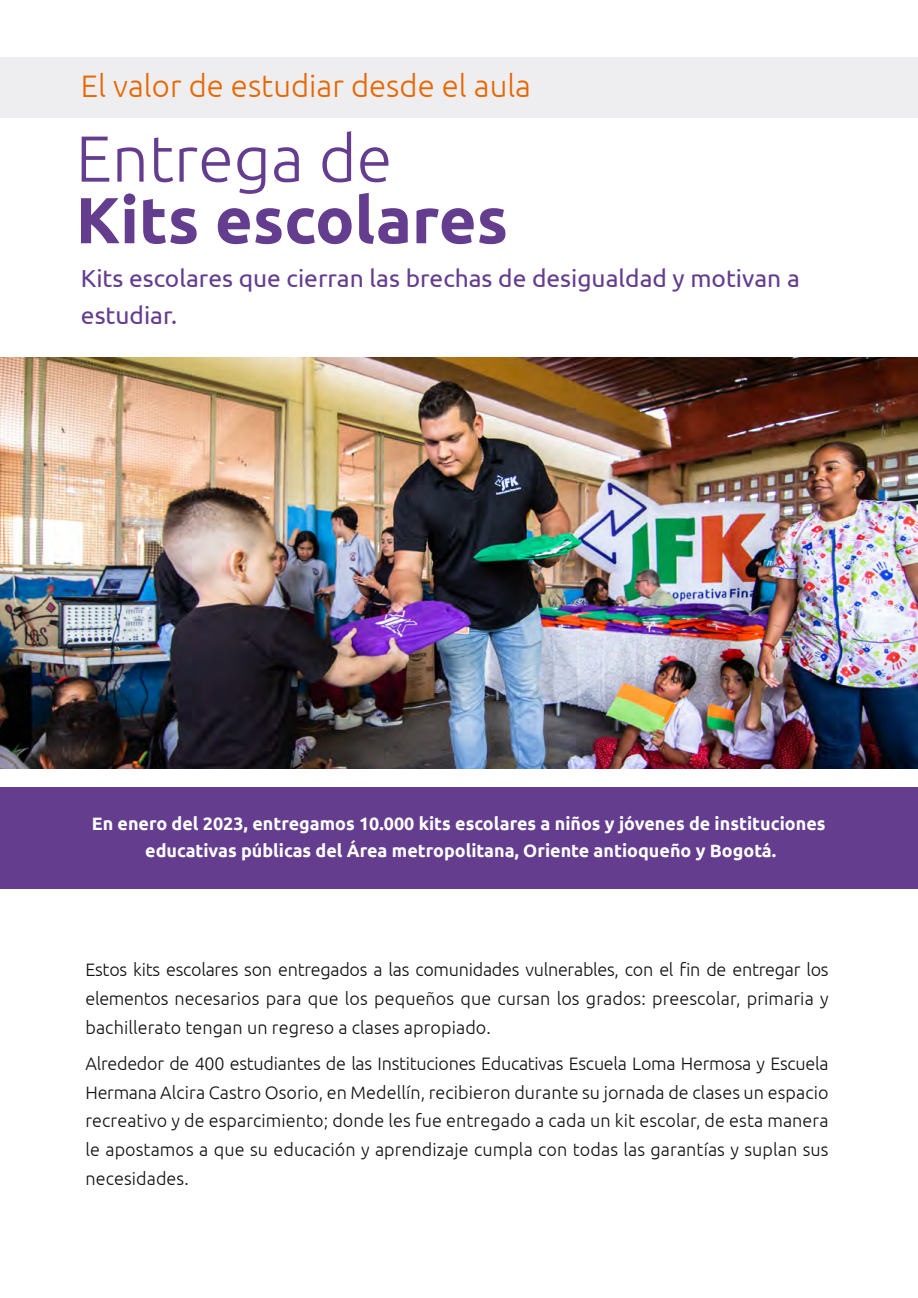
<style>
.page{position:relative;width:918px;height:1298px;background:#fff}
.page>*{position:absolute;margin:0;border:0;box-sizing:border-box;transform-origin:0 0}
.t1{font:700 64.95px "Ubuntu";color:#643d8f}
.t2{font:300 64.95px "Ubuntu";color:#643d8f}
.t3{font:300 31.05px "Ubuntu";color:#e76700}
.t4{font:24.6px/36.9px "Ubuntu";color:#643d8f}
.t5{font:300 18px/28.7px "Ubuntu";letter-spacing:.005em;color:#111110;text-align:justify}
.t6{font:700 18px/26.8px "Ubuntu";color:#fff;text-align:center}
</style>
<div class="page">
<div style="left:0;top:57px;width:918px;height:60px;background:#eeeef0"></div>
<div style="left:0;top:787px;width:918px;height:101px;background:#643d8f"></div>
<img style="left:0;top:357px;width:918px;height:411px">
<h2 class="t3" style="left:81px;top:67px;width:452px">El valor de estudiar desde el aula</h2>
<h1 class="t2" style="left:76px;top:119px;width:318px">Entrega de</h1>
<h1 class="t1" style="left:76px;top:181px;width:434px">Kits escolares</h1>
<h3 class="t4" style="left:81px;top:259px;width:720px">Kits escolares que cierran las brechas de desigualdad y motivan a estudiar.</h3>
<p class="t6" style="left:92px;top:810px;width:735px">En enero del 2023, entregamos 10.000 kits escolares a niños y jóvenes de instituciones educativas públicas del Área metropolitana, Oriente antioqueño y Bogotá.</p>
<p class="t5" style="left:85px;top:955px;width:745px">Estos kits escolares son entregados a las comunidades vulnerables, con el fin de entregar los elementos necesarios para que los pequeños que cursan los grados: preescolar, primaria y bachillerato tengan un regreso a clases apropiado.</p>
<p class="t5" style="left:85px;top:1048px;width:745px">Alrededor de 400 estudiantes de las Instituciones Educativas Escuela Loma Hermosa y Escuela Hermana Alcira Castro Osorio, en Medellín, recibieron durante su jornada de clases un espacio recreativo y de esparcimiento; donde les fue entregado a cada un kit escolar, de esta manera le apostamos a que su educación y aprendizaje cumpla con todas las garantías y suplan sus necesidades.</p>
</div>
